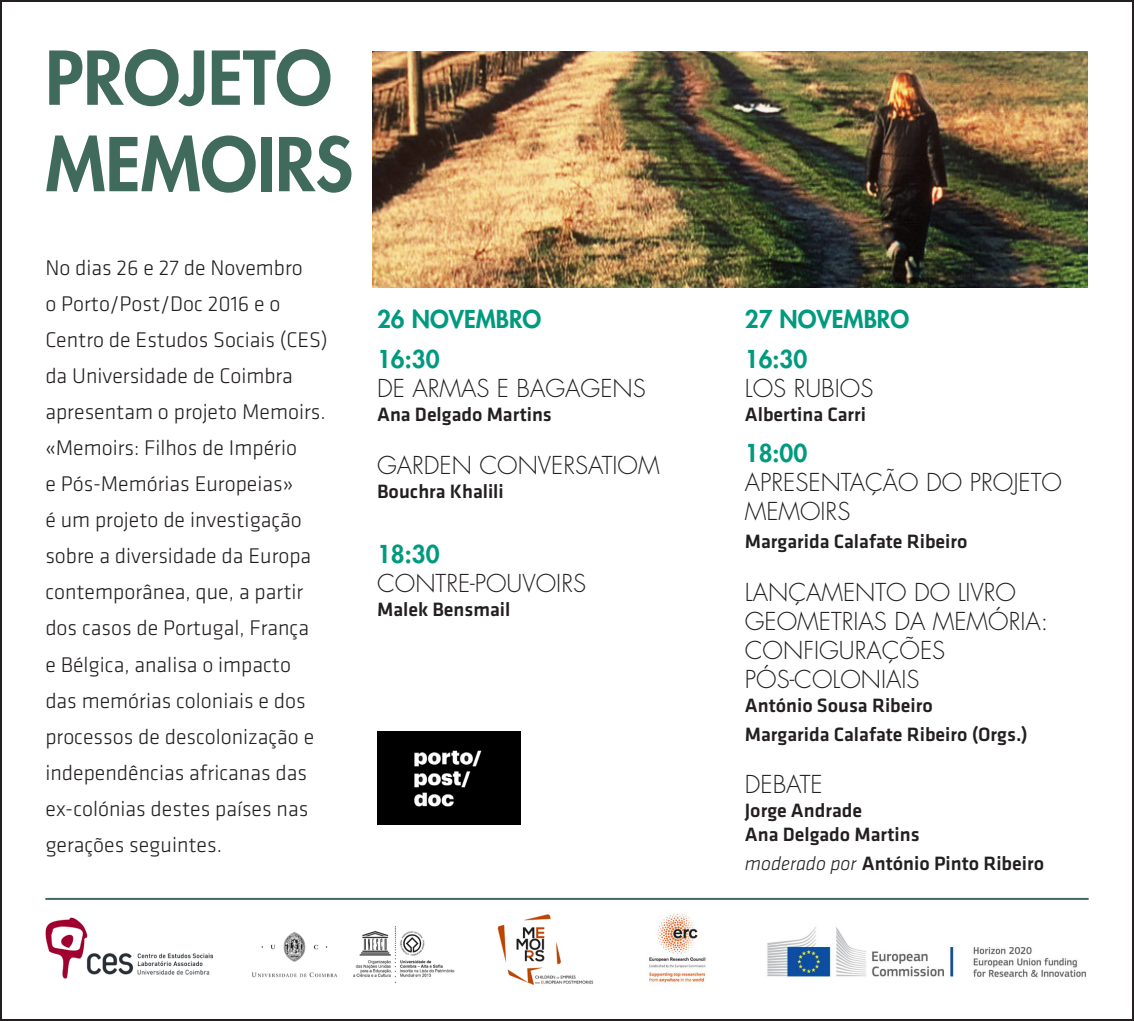
<style>
.page{position:relative;width:1134px;height:1021px;background:#fff}
.page>*{position:absolute;margin:0;border:0;box-sizing:border-box;transform-origin:0 0}
.t1{font:800 72px/86.4px "Futura Std";color:#406a5b}
.t2{font:300 24px/28.8px "Futura Std";color:#231f20}
.t3{font:800 24px "Futura Std";color:#019a7f}
.t4{font:300 22px/36px "Klavika";color:#231f20}
.t5{font:500 20px "Klavika";color:#231f20}
.s1{font-weight:300;font-style:italic}
</style>
<div class="page">
<img style="left:373px;top:51px;width:714px;height:236px">
<img style="left:377px;top:731px;width:143px;height:93px">
<hr style="left:45px;top:897px;width:1044px;height:2px;background:#406a5b">
<img style="left:497px;top:914px;width:97px;height:71px">
<img style="left:649px;top:913px;width:57px;height:71px">
<img style="left:767px;top:927px;width:320px;height:51px">
<img style="left:45px;top:917px;width:168px;height:62px">
<img style="left:251px;top:926px;width:204px;height:57px">
<p class="t1" style="left:45px;top:35px;width:309px">PROJETO<br>MEMOIRS</p>
<p class="t4" style="left:45px;top:250px;width:284px">No dias 26 e 27 de Novembro<br>o Porto/Post/Doc 2016 e o<br>Centro de Estudos Sociais (CES) da Universidade de Coimbra apresentam o projeto Memoirs. «Memoirs: Filhos de Império</p>
<p class="t4" style="left:45px;top:466px;width:270px">e Pós-Memórias Europeias»<br>é um projeto de investigação sobre a diversidade da Europa contemporânea, que, a partir dos casos de Portugal, França e Bélgica, analisa o impacto das memórias coloniais e dos processos de descolonização e independências africanas das ex-colónias destes países nas gerações seguintes.</p>
<p class="t3" style="left:377px;top:303px;width:166px">26 NOVEMBRO</p>
<p class="t3" style="left:377px;top:344px;width:64px">16:30</p>
<p class="t2" style="left:377px;top:375px;width:270px">DE ARMAS E BAGAGENS</p>
<p class="t5" style="left:377px;top:401px;width:176px">Ana Delgado Martins</p>
<p class="t2" style="left:377px;top:451px;width:284px">GARDEN CONVERSATIOM</p>
<p class="t5" style="left:377px;top:478px;width:128px">Bouchra Khalili</p>
<p class="t3" style="left:377px;top:539px;width:64px">18:30</p>
<p class="t2" style="left:377px;top:569px;width:210px">CONTRE-POUVOIRS</p>
<p class="t5" style="left:377px;top:595px;width:135px">Malek Bensmail</p>
<p class="t3" style="left:745px;top:303px;width:166px">27 NOVEMBRO</p>
<p class="t3" style="left:745px;top:344px;width:64px">16:30</p>
<p class="t2" style="left:745px;top:375px;width:130px">LOS RUBIOS</p>
<p class="t5" style="left:745px;top:401px;width:123px">Albertina Carri</p>
<p class="t3" style="left:745px;top:438px;width:64px">18:00</p>
<p class="t2" style="left:745px;top:468px;width:319px">APRESENTAÇÃO DO PROJETO<br>MEMOIRS</p>
<p class="t5" style="left:745px;top:528px;width:224px">Margarida Calafate Ribeiro</p>
<p class="t2" style="left:745px;top:579px;width:273px">LANÇAMENTO DO LIVRO</p>
<p class="t2" style="left:745px;top:607px;width:305px">GEOMETRIAS DA MEMÓRIA:<br>CONFIGURAÇÕES</p>
<p class="t2" style="left:745px;top:665px;width:176px">PÓS-COLONIAIS</p>
<p class="t5" style="left:745px;top:691px;width:189px">António Sousa Ribeiro</p>
<p class="t5" style="left:745px;top:720px;width:284px">Margarida Calafate Ribeiro (Orgs.)</p>
<p class="t2" style="left:745px;top:771px;width:79px">DEBATE</p>
<p class="t5" style="left:745px;top:797px;width:119px">Jorge Andrade</p>
<p class="t5" style="left:745px;top:821px;width:176px">Ana Delgado Martins</p>
<p class="t5" style="left:745px;top:850px;width:301px"><span class="s1">moderado por</span> António Pinto Ribeiro</p>
</div>
